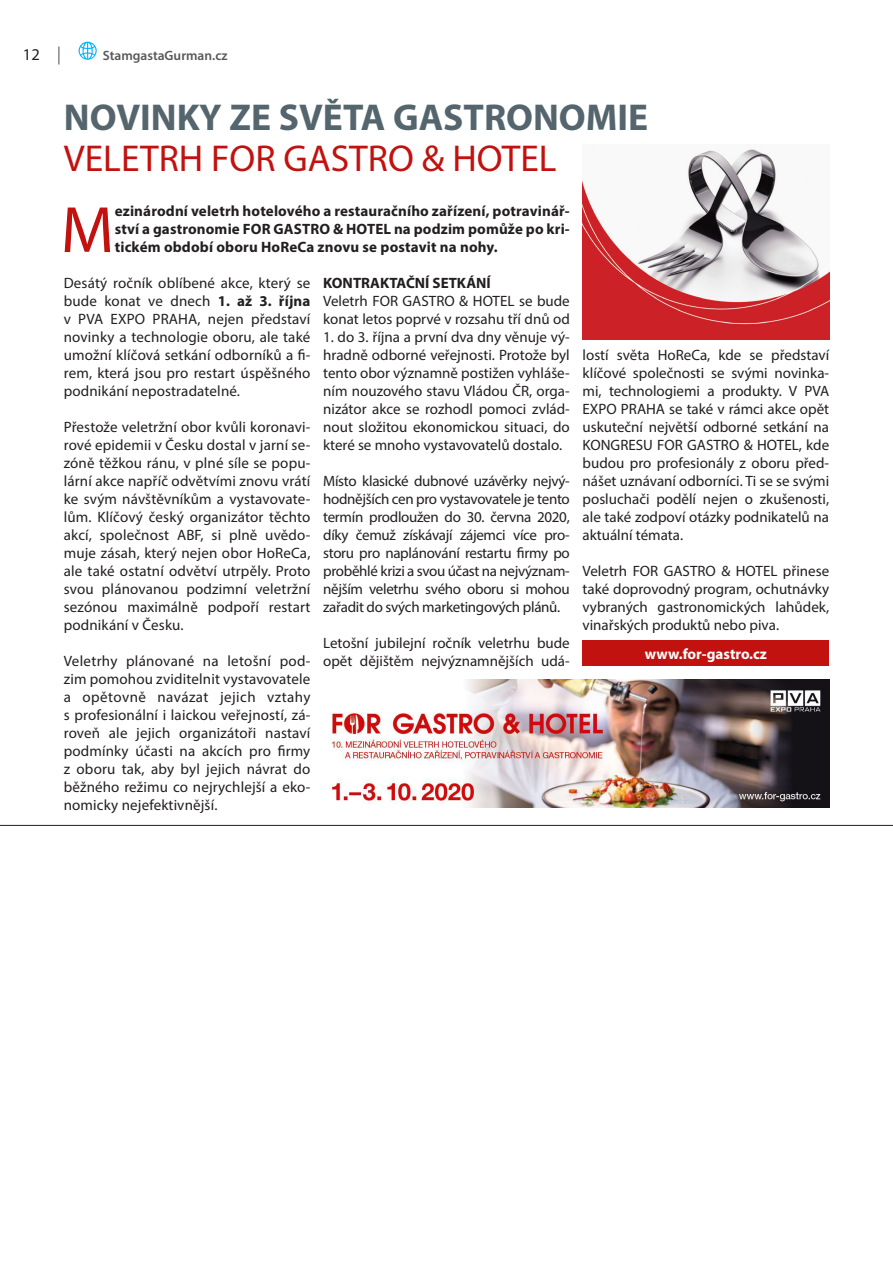
<style>
.page{position:relative;width:893px;height:1263px;background:#fff}
.page>*{position:absolute;margin:0;border:0;box-sizing:border-box;transform-origin:0 0}
.t1{font:66px "Myriad Pro";color:#c1120f}
.t2{font:700 37.5px "Myriad Pro";color:#54656e}
.t3{font:37.5px "Myriad Pro";color:#c1120f}
.t4{font:16.5px "Myriad Pro";color:#231f20}
.t5{font:15px/18px "Myriad Pro";color:#231f20;text-align:justify}
.t6{font:700 15px/18px "Myriad Pro";letter-spacing:.01em;color:#231f20}
.t7{font:700 15px "Myriad Pro";color:#fff}
.t8{font:600 13.5px "Myriad Pro";color:#57585a}
.s1{font-weight:300;font-size:18px}
.s2{font-weight:700}
</style>
<div class="page">
<svg style="left:79px;top:42px;width:18px;height:18px"></svg>
<hr style="left:0;top:825px;width:893px;height:1px;background:#1e1d20">
<img style="left:330px;top:679px;width:499px;height:129px">
<img style="left:583px;top:149px;width:246px;height:190px">
<div style="left:583px;top:641px;width:246px;height:25px;background:#c1120f"></div>
<p class="t4" style="left:23px;top:44px;width:40px">12 <span class="s1">|</span></p>
<p class="t8" style="left:103px;top:47px;width:126px">StamgastaGurman.cz</p>
<p class="t2" style="left:64px;top:93px;width:586px">NOVINKY ZE SVĚTA GASTRONOMIE</p>
<p class="t3" style="left:64px;top:135px;width:494px">VELETRH FOR GASTRO &amp; HOTEL</p>
<p class="t6" style="left:115px;top:201px;width:456px">ezinárodní veletrh hotelového a restauračního zařízení, potravinář&shy;ství a gastronomie FOR GASTRO &amp; HOTEL na podzim pomůže po kri-</p>
<p class="t1" style="left:61px;top:189px;width:55px">M</p>
<p class="t6" style="left:115px;top:237px;width:384px">tickém období oboru HoReCa znovu se postavit na nohy.</p>
<p class="t5" style="left:64px;top:274px;width:248px">Desátý ročník oblíbené akce, který se bude konat ve dnech <span class="s2">1. až 3. října </span>v PVA EXPO PRAHA, nejen představí novinky a technologie oboru, ale také umožní klíčová setkání odborníků a fi&shy;rem, která jsou pro restart úspěšného podnikání nepostradatelné.</p>
<p class="t5" style="left:64px;top:418px;width:248px">Přestože veletržní obor kvůli koronavi&shy;rové epidemii v Česku dostal v jarní se&shy;zóně těžkou ránu, v plné síle se popu&shy;lární akce napříč odvětvími znovu vrátí ke svým návštěvníkům a vystavovate&shy;lům. Klíčový český organizátor těchto akcí, společnost ABF, si plně uvědo&shy;muje zásah, který nejen obor HoReCa, ale také ostatní odvětví utrpěly. Proto svou plánovanou podzimní veletržní sezónou maximálně podpoří restart podnikání v Česku.</p>
<p class="t5" style="left:64px;top:652px;width:248px">Veletrhy plánované na letošní pod&shy;zim pomohou zviditelnit vystavovatele a opětovně navázat jejich vztahy s profesionální i laickou veřejností, zá&shy;roveň ale jejich organizátoři nastaví podmínky účasti na akcích pro firmy z oboru tak, aby byl jejich návrat do běžného režimu co nejrychlejší a eko&shy;nomicky nejefektivnější.</p>
<p class="t6" style="left:323px;top:273px;width:169px">KONTRAKTAČNÍ SETKÁNÍ</p>
<p class="t5" style="left:323px;top:292px;width:248px">Veletrh FOR GASTRO &amp; HOTEL se bude konat letos poprvé v rozsahu tří dnů od</p>
<p class="t5" style="left:323px;top:328px;width:248px">1. do 3. října a první dva dny věnuje vý&shy;hradně odborné veřejnosti. Protože byl tento obor významně postižen vyhláše&shy;ním nouzového stavu Vládou ČR, orga&shy;nizátor akce se rozhodl pomoci zvlád&shy;nout složitou ekonomickou situaci, do které se mnoho vystavovatelů dostalo.</p>
<p class="t5" style="left:323px;top:472px;width:248px">Místo klasické dubnové uzávěrky nejvý&shy;hodnějších cen pro vystavovatele je tento termín prodloužen do 30. června 2020, díky čemuž získávají zájemci více pro&shy;storu pro naplánování restartu firmy po proběhlé krizi a svou účast na nejvýznam&shy;nějším veletrhu svého oboru si mohou zařadit do svých marketingových plánů.</p>
<p class="t5" style="left:323px;top:634px;width:248px">Letošní jubilejní ročník veletrhu bude opět dějištěm nejvýznamnějších udá-</p>
<p class="t5" style="left:583px;top:346px;width:248px">lostí světa HoReCa, kde se představí klíčové společnosti se svými novinka&shy;mi, technologiemi a produkty. V PVA EXPO PRAHA se také v rámci akce opět uskuteční největší odborné setkání na KONGRESU FOR GASTRO &amp; HOTEL, kde budou pro profesionály z oboru před&shy;nášet uznávaní odborníci. Ti se se svými posluchači podělí nejen o zkušenosti, ale také zodpoví otázky podnikatelů na aktuální témata.</p>
<p class="t5" style="left:583px;top:562px;width:248px">Veletrh FOR GASTRO &amp; HOTEL přinese také doprovodný program, ochutnávky vybraných gastronomických lahůdek, vinařských produktů nebo piva.</p>
<p class="t7" style="left:645px;top:644px;width:124px">www.for-gastro.cz</p>
</div>
